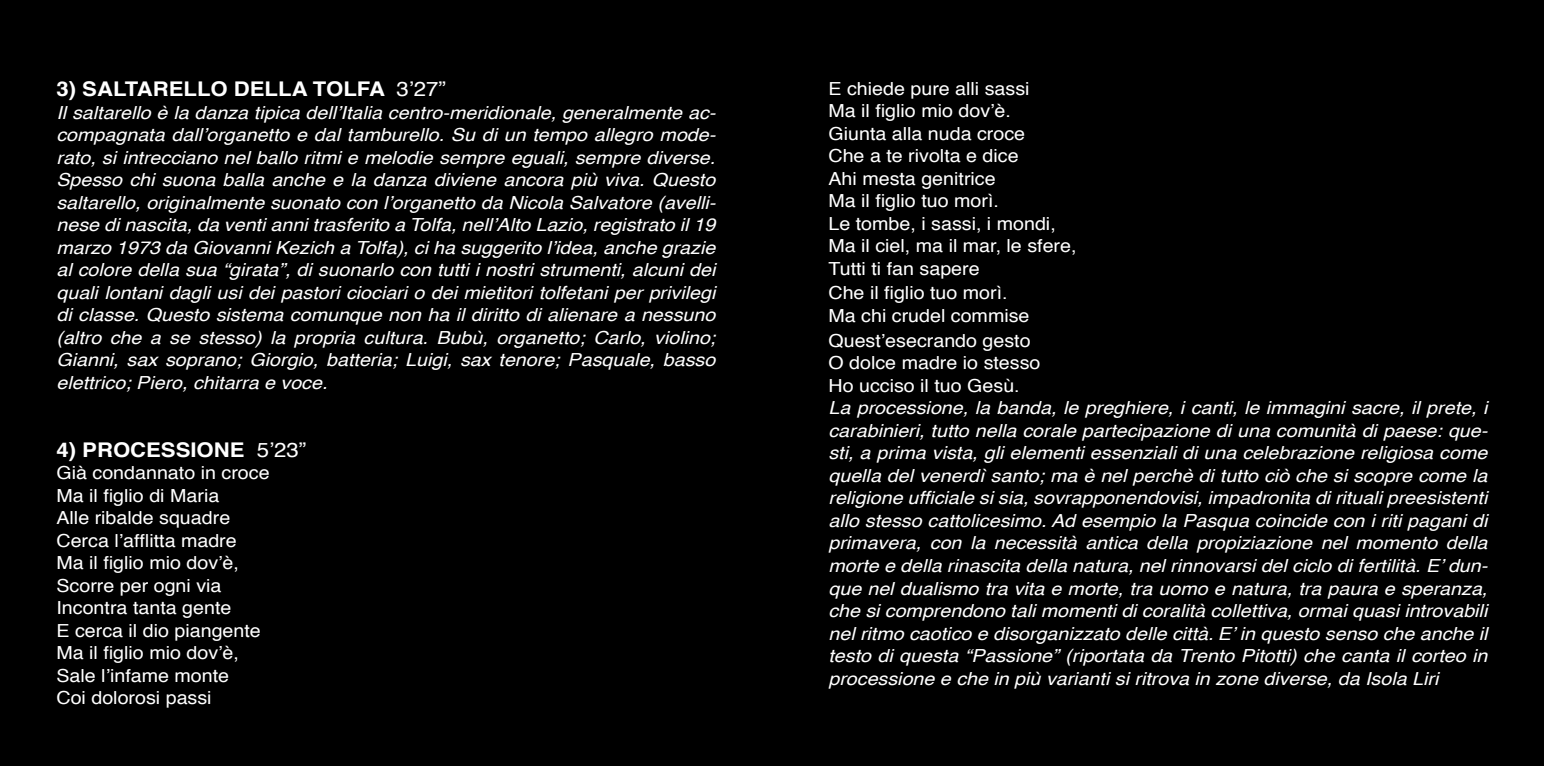
<style>
.page{position:relative;width:1544px;height:766px;background:#fff}
.page>*{position:absolute;margin:0;border:0;box-sizing:border-box;transform-origin:0 0}
.t1{font:700 20.25px "Helvetica";color:#fff;scale:1.09 1}
.t2{font:italic 18px/22.5px "Helvetica";color:#fff;text-align:justify;scale:1.09 1}
.t3{font:18px/22.5px "Helvetica";color:#fff;scale:1.09 1}
.s1{font-weight:400}
</style>
<div class="page">
<div style="left:0;top:0;width:1543px;height:765px;background:#000"></div>
<p class="t1" style="left:56px;top:73px;width:359px">3) SALTARELLO DELLA TOLFA <span class="s1">3’27”</span></p>
<p class="t2" style="left:56px;top:102px;width:606px">Il saltarello è la danza tipica dell’Italia centro-meridionale, generalmente ac&shy;compagnata dall’organetto e dal tamburello. Su di un tempo allegro mode&shy;rato, si intrecciano nel ballo ritmi e melodie sempre eguali, sempre diverse.<br>Spesso chi suona balla anche e la danza diviene ancora più viva. Questo saltarello, originalmente suonato con l’organetto da Nicola Salvatore (avelli&shy;nese di nascita, da venti anni trasferito a Tolfa, nell’Alto Lazio, registrato il 19 marzo 1973 da Giovanni Kezich a Tolfa), ci ha suggerito l’idea, anche grazie al colore della sua “girata”, di suonarlo con tutti i nostri strumenti, alcuni dei quali lontani dagli usi dei pastori ciociari o dei mietitori tolfetani per privilegi di classe. Questo sistema comunque non ha il diritto di alienare a nessuno (altro che a se stesso) la propria cultura. Bubù, organetto; Carlo, violino; Gianni, sax soprano; Giorgio, batteria; Luigi, sax tenore; Pasquale, basso elettrico; Piero, chitarra e voce.</p>
<p class="t1" style="left:56px;top:433px;width:230px">4) PROCESSIONE <span class="s1">5’23”</span></p>
<p class="t3" style="left:56px;top:462px;width:197px">Già condannato in croce<br>Ma il figlio di Maria<br>Alle ribalde squadre<br>Cerca l’afflitta madre<br>Ma il figlio mio dov’è,<br>Scorre per ogni via<br>Incontra tanta gente<br>E cerca il dio piangente<br>Ma il figlio mio dov’è,<br>Sale l’infame monte<br>Coi dolorosi passi</p>
<p class="t3" style="left:828px;top:77px;width:229px">E chiede pure alli sassi<br>Ma il figlio mio dov’è.<br>Giunta alla nuda croce<br>Che a te rivolta e dice<br>Ahi mesta genitrice<br>Ma il figlio tuo morì.<br>Le tombe, i sassi, i mondi,<br>Ma il ciel, ma il mar, le sfere,<br>Tutti ti fan sapere</p>
<p class="t3" style="left:828px;top:282px;width:186px">Che il figlio tuo morì.<br>Ma chi crudel commise</p>
<p class="t3" style="left:828px;top:329px;width:196px">Quest’esecrando gesto<br>O dolce madre io stesso<br>Ho ucciso il tuo Gesù.</p>
<p class="t2" style="left:828px;top:397px;width:606px">La processione, la banda, le preghiere, i canti, le immagini sacre, il prete, i carabinieri, tutto nella corale partecipazione di una comunità di paese: que&shy;sti, a prima vista, gli elementi essenziali di una celebrazione religiosa come quella del venerdì santo; ma è nel perchè di tutto ciò che si scopre come la religione ufficiale si sia, sovrapponendovisi, impadronita di rituali preesistenti allo stesso cattolicesimo. Ad esempio la Pasqua coincide con i riti pagani di primavera, con la necessità antica della propiziazione nel momento della morte e della rinascita della natura, nel rinnovarsi del ciclo di fertilità. E’ dun&shy;que nel dualismo tra vita e morte, tra uomo e natura, tra paura e speranza, che si comprendono tali momenti di coralità collettiva, ormai quasi introvabili nel ritmo caotico e disorganizzato delle città. E’ in questo senso che anche il testo di questa “Passione” (riportata da Trento Pitotti) che canta il corteo in processione e che in più varianti si ritrova in zone diverse, da Isola Liri</p>
</div>
